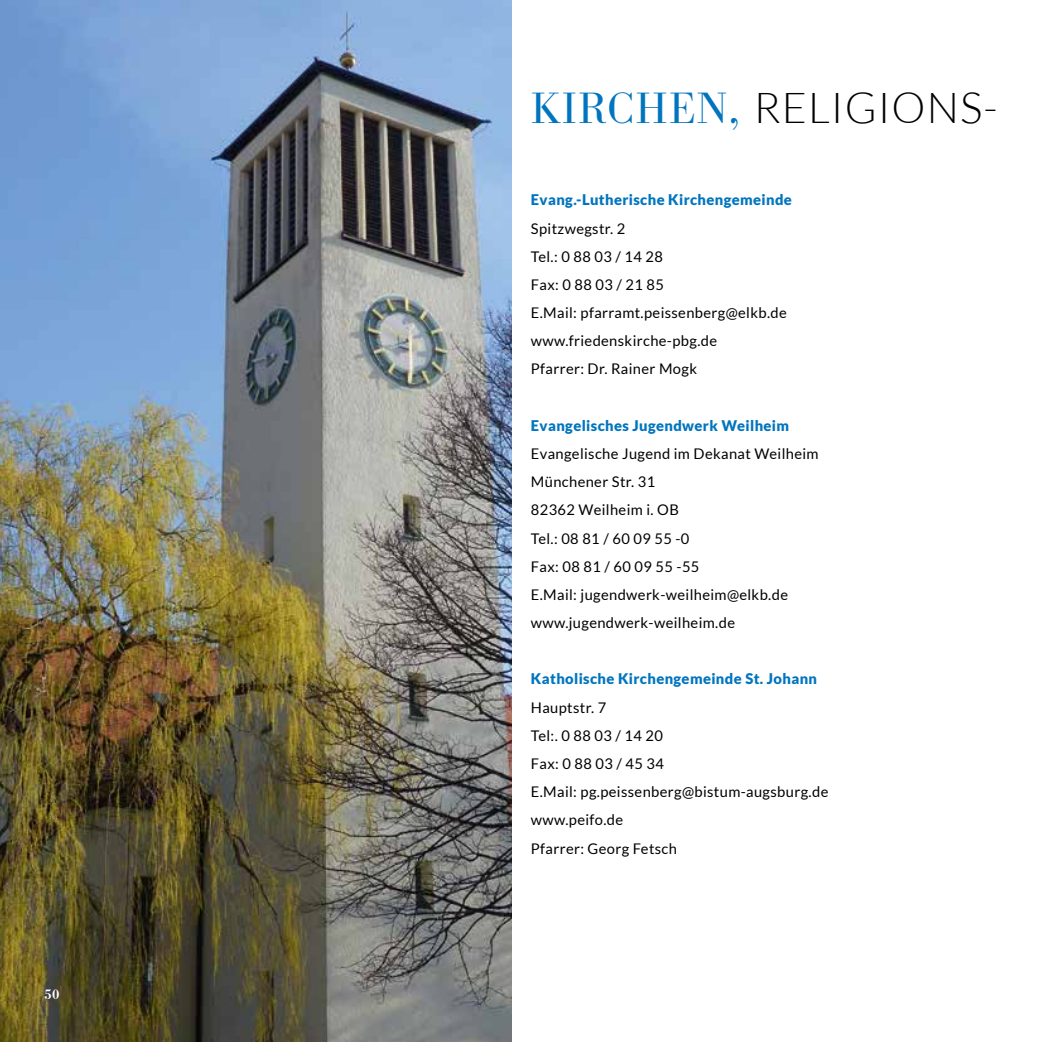
<style>
.page{position:relative;width:1042px;height:1042px;background:#fff}
.page>*{position:absolute;margin:0;border:0;box-sizing:border-box;transform-origin:0 0}
.t1{font:300 42.7px "Lato";letter-spacing:.025em;color:#000}
.t2{font:14.7px/28.2px "Lato";letter-spacing:.025em;color:#000}
.t3{font:900 14.7px "Lato";letter-spacing:.025em;color:#0075be}
.t4{font:600 14.7px "Bodoni Antiqua T";color:#fff}
.s1{font-family:"Bodoni Antiqua T";font-size:45.5px;color:#0075be}
</style>
<div class="page">
<img style="left:0;top:0;width:511px;height:1042px">
<p class="t4" style="left:44px;top:986px;width:17px">50</p>
<h1 class="t1" style="left:531px;top:84px;width:468px"><span class="s1">KIRCHEN,</span> RELIGIONS-</h1>
<p class="t3" style="left:531px;top:191px;width:262px">Evang.-Lutherische Kirchengemeinde</p>
<p class="t2" style="left:531px;top:214px;width:257px">Spitzwegstr. 2<br>Tel.: 0 88 03 / 14 28<br>Fax: 0 88 03 / 21 85<br>E.Mail: pfarramt.peissenberg@elkb.de www.friedenskirche-pbg.de<br>Pfarrer: Dr. Rainer Mogk</p>
<p class="t3" style="left:531px;top:417px;width:260px">Evangelisches Jugendwerk Weilheim</p>
<p class="t2" style="left:531px;top:439px;width:289px">Evangelische Jugend im Dekanat Weilheim<br>Münchener Str. 31<br>82362 Weilheim i. OB<br>Tel.: 08 81 / 60 09 55 -0<br>Fax: 08 81 / 60 09 55 -55<br>E.Mail: jugendwerk-weilheim@elkb.de www.jugendwerk-weilheim.de</p>
<p class="t3" style="left:531px;top:670px;width:288px">Katholische Kirchengemeinde St. Johann</p>
<p class="t2" style="left:531px;top:693px;width:299px">Hauptstr. 7<br>Tel:. 0 88 03 / 14 20<br>Fax: 0 88 03 / 45 34<br>E.Mail: pg.peissenberg@bistum-augsburg.de www.peifo.de<br>Pfarrer: Georg Fetsch</p>
</div>
